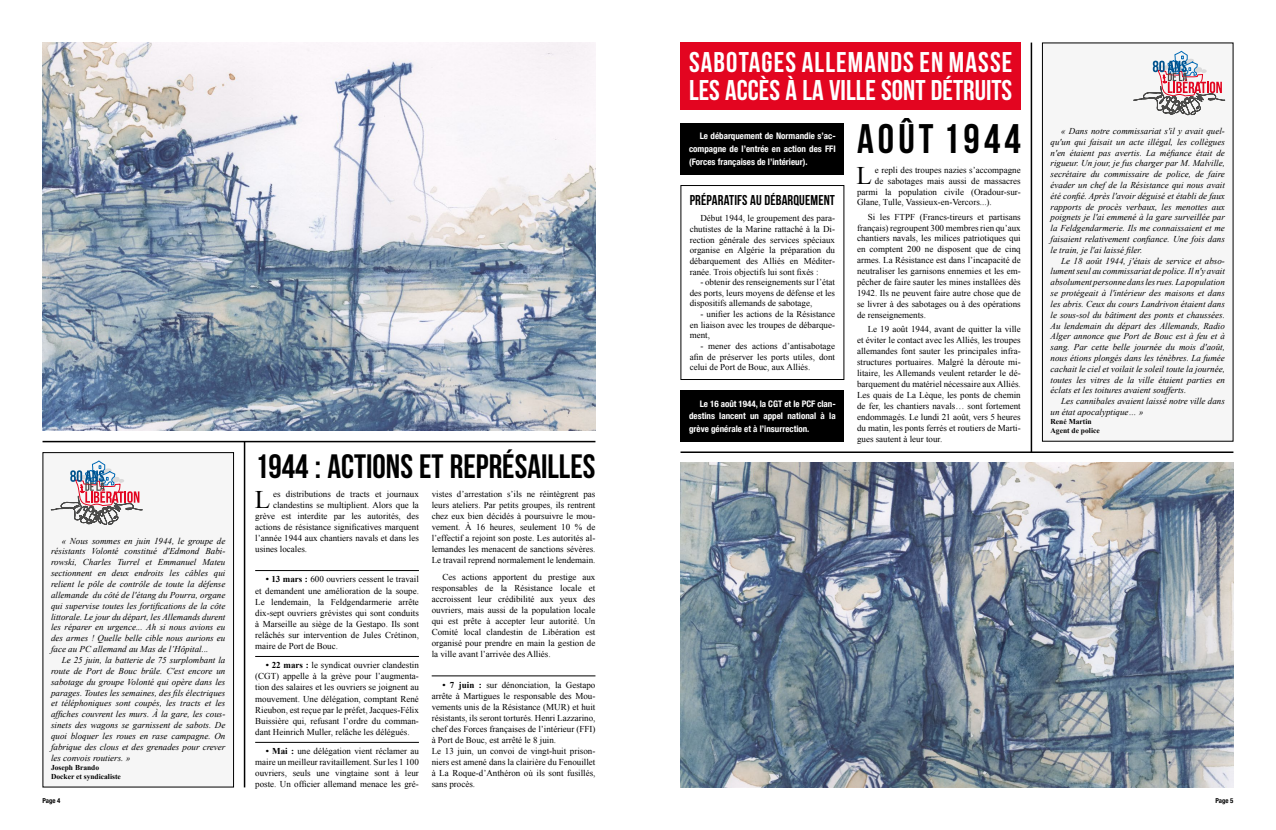
<style>
.page{position:relative;width:1276px;height:830px;background:#fff}
.page>*{position:absolute;margin:0;border:0;box-sizing:border-box;transform-origin:0 0}
.t1{font:700 41.25px "Bebas Neue";letter-spacing:.1em;color:#000}
.t2{font:700 33.75px "Bebas Neue";color:#000}
.t3{font:700 28.5px/28.5px "Bebas Neue";color:#fff}
.t4{font:25.28px "Times New Roman";color:#000}
.t5{font:700 14.25px "Bebas Neue";letter-spacing:.01em;color:#000}
.t6{font:9px/11px "Times New Roman";color:#000;text-align:justify}
.t7{font:italic 9px/10.8px "Times New Roman";color:#000;text-align:justify}
.t8{font:700 condensed 9px/12.8px "Helvetica Neue LT Com";color:#fff;text-align:justify}
.t9{font:700 7.5px/9.1px "Times New Roman";color:#000}
.t10{font:700 condensed 6.75px "Helvetica Neue LT Com";color:#000}
.s1{font-weight:700}
</style>
<div class="page">
<hr style="left:255px;top:570px;width:164px;height:1px;background:#000">
<hr style="left:255px;top:656px;width:164px;height:1px;background:#000">
<hr style="left:255px;top:741px;width:164px;height:1px;background:#000">
<hr style="left:432px;top:675px;width:163px;height:1px;background:#000">
<div style="left:43px;top:452px;width:190px;height:334px;background:#f6f6f6"></div>
<div style="left:43px;top:452px;width:191px;height:335px;border:1px solid #000"></div>
<svg style="left:51px;top:460px;width:92px;height:65px"></svg>
<hr style="left:244px;top:441px;width:1px;height:346px;background:#000">
<hr style="left:43px;top:440px;width:552px;height:2px;background:#000">
<div style="left:680px;top:123px;width:164px;height:51px;background:#000"></div>
<div style="left:1042px;top:43px;width:191px;height:398px;background:#f6f6f6"></div>
<div style="left:1042px;top:43px;width:191px;height:398px;border:1px solid #000"></div>
<svg style="left:1133px;top:51px;width:92px;height:64px"></svg>
<div style="left:680px;top:43px;width:340px;height:66px;background:#e30520"></div>
<div style="left:680px;top:390px;width:164px;height:51px;background:#000"></div>
<hr style="left:1030px;top:43px;width:2px;height:409px;background:#000">
<hr style="left:680px;top:451px;width:553px;height:2px;background:#000">
<img style="left:43px;top:43px;width:552px;height:387px">
<img style="left:680px;top:462px;width:553px;height:325px">
<p class="t7" style="left:51px;top:534px;width:176px;text-indent:11px">« Nous sommes en juin 1944, le groupe de résistants Volonté constitué d'Edmond Babi&shy;rowski, Charles Turrel et Emmanuel Mateu sectionnent en deux endroits les câbles qui relient le pôle de contrôle de toute la défense allemande du côté de l'étang du Pourra, organe qui supervise toutes les fortifications de la côte littorale. Le jour du départ, les Allemands durent les réparer en urgence... Ah si nous avions eu des armes ! Quelle belle cible nous aurions eu face au PC allemand au Mas de l’Hôpital...</p>
<p class="t7" style="left:51px;top:654px;width:176px;text-indent:11px">Le 25 juin, la batterie de 75 surplombant la route de Port de Bouc brûle. C'est encore un sabotage du groupe Volonté qui opère dans les parages. Toutes les semaines, des fils électriques et téléphoniques sont coupés, les tracts et les affiches couvrent les murs. À la gare, les cous&shy;sinets des wagons se garnissent de sabots. De quoi bloquer les roues en rase campagne. On fabrique des clous et des grenades pour crever les convois routiers. »</p>
<p class="t9" style="left:51px;top:762px;width:71px">Joseph Brando<br>Docker et syndicaliste</p>
<h2 class="t2" style="left:255px;top:447px;width:342px">1944 : ACTIONS ET REPRÉSAILLES</h2>
<h3 class="t4" style="left:255px;top:482px;width:17px">L</h3>
<p class="t6" style="left:273px;top:488px;width:147px">es distributions de tracts et journaux</p>
<p class="t6" style="left:432px;top:488px;width:165px">vistes d’arrestation s’ils ne réintègrent pas leurs ateliers. Par petits groupes, ils rentrent chez eux bien décidés à poursuivre le mou&shy;vement. À 16 heures, seulement 10 % de l’effectif a rejoint son poste. Les autorités al&shy;lemandes les menacent de sanctions sévères.<br>Le travail reprend normalement le lendemain.</p>
<p class="t6" style="left:432px;top:570px;width:165px;text-indent:11px">Ces actions apportent du prestige aux responsables de la Résistance locale et accroissent leur crédibilité aux yeux des ouvriers, mais aussi de la population locale qui est prête à accepter leur autorité. Un Comité local clandestin de Libération est organisé pour prendre en main la gestion de la ville avant l’arrivée des Alliés.</p>
<p class="t6" style="left:432px;top:678px;width:165px;text-align:left;text-indent:11px"><span class="s1">• 7 juin :</span> sur dénonciation, la Gestapo arrête à Martigues le responsable des Mou&shy;vements unis de la Résistance (MUR) et huit résistants, ils seront torturés. Henri Lazzarino, chef des Forces françaises de l’intérieur (FFI) à Port de Bouc, est arrêté le 8 juin.<br>Le 13 juin, un convoi de vingt-huit prison&shy;niers est amené dans la clairière du Fenouillet à La Roque-d’Anthéron où ils sont fusillés, sans procès.</p>
<p class="t6" style="left:273px;top:498px;width:147px">clandestins se multiplient. Alors que la</p>
<p class="t6" style="left:255px;top:509px;width:165px">grève est interdite par les autorités, des</p>
<p class="t6" style="left:255px;top:521px;width:165px">actions de résistance significatives marquent</p>
<p class="t6" style="left:255px;top:532px;width:165px">l’année 1944 aux chantiers navals et dans les</p>
<p class="t6" style="left:255px;top:543px;width:53px">usines locales.</p>
<p class="t6" style="left:255px;top:573px;width:165px;text-indent:11px"><span class="s1">• 13 mars :</span> 600 ouvriers cessent le travail et demandent une amélioration de la soupe.<br>Le lendemain, la Feldgendarmerie arrête dix-sept ouvriers grévistes qui sont conduits à Marseille au siège de la Gestapo. Ils sont relâchés sur intervention de Jules Crétinon, maire de Port de Bouc.</p>
<p class="t6" style="left:255px;top:659px;width:165px;text-indent:11px"><span class="s1">• 22 mars :</span> le syndicat ouvrier clandestin (CGT) appelle à la grève pour l’augmenta&shy;tion des salaires et les ouvriers se joignent au mouvement. Une délégation, comptant René Rieubon, est reçue par le préfet, Jacques-Félix Buissière qui, refusant l’ordre du comman&shy;dant Heinrich Muller, relâche les délégués.</p>
<p class="t6" style="left:255px;top:745px;width:165px;text-indent:11px"><span class="s1">• Mai :</span> une délégation vient réclamer au maire un meilleur ravitaillement. Sur les 1 100 ouvriers, seuls une vingtaine sont à leur poste. Un officier allemand menace les gré-</p>
<h3 class="t3" style="left:689px;top:47px;width:325px">SABOTAGES ALLEMANDS EN MASSE<br>LES ACCÈS À LA VILLE SONT DÉTRUITS</h3>
<p class="t8" style="left:689px;top:130px;width:148px;text-indent:11px">Le débarquement de Normandie s’ac&shy;compagne de l’entrée en action des FFI (Forces françaises de l’intérieur).</p>
<h3 class="t5" style="left:690px;top:192px;width:147px">PRÉPARATIFS AU DÉBARQUEMENT</h3>
<p class="t6" style="left:690px;top:213px;width:147px;line-height:10.6px;text-indent:11px">Début 1944, le groupement des para&shy;chutistes de la Marine rattaché à la Di&shy;rection générale des services spéciaux organise en Algérie la préparation du débarquement des Alliés en Méditer&shy;ranée. Trois objectifs lui sont fixés :</p>
<p class="t6" style="left:690px;top:276px;width:147px;line-height:10.6px;text-indent:11px">- obtenir des renseignements sur l’état des ports, leurs moyens de défense et les dispositifs allemands de sabotage,</p>
<p class="t6" style="left:690px;top:308px;width:147px;line-height:10.6px;text-indent:11px">- unifier les actions de la Résistance en liaison avec les troupes de débarque&shy;ment,</p>
<p class="t6" style="left:690px;top:340px;width:147px;line-height:10.6px;text-indent:11px">- mener des actions d’antisabotage afin de préserver les ports utiles, dont celui de Port de Bouc, aux Alliés.</p>
<p class="t8" style="left:689px;top:397px;width:148px;text-indent:11px">Le 16 août 1944, la CGT et le PCF clan&shy;destins lancent un appel national à la grève générale et à l’insurrection.</p>
<h1 class="t1" style="left:857px;top:116px;width:165px">AOÛT 1944</h1>
<h3 class="t4" style="left:856px;top:158px;width:17px">L</h3>
<p class="t6" style="left:875px;top:164px;width:147px">e repli des troupes nazies s’accompagne</p>
<p class="t6" style="left:875px;top:175px;width:147px">de sabotages mais aussi de massacres</p>
<p class="t6" style="left:857px;top:186px;width:165px">parmi la population civile (Oradour-sur-</p>
<p class="t6" style="left:857px;top:197px;width:136px">Glane, Tulle, Vassieux-en-Vercors...).</p>
<p class="t6" style="left:857px;top:211px;width:165px;text-indent:11px">Si les FTPF (Francs-tireurs et partisans français) regroupent 300 membres rien qu’aux chantiers navals, les milices patriotiques qui en comptent 200 ne disposent que de cinq armes. La Résistance est dans l’incapacité de neutraliser les garnisons ennemies et les em&shy;pêcher de faire sauter les mines installées dès 1942. Ils ne peuvent faire autre chose que de se livrer à des sabotages ou à des opérations de renseignements.</p>
<p class="t6" style="left:857px;top:323px;width:165px;text-indent:11px">Le 19 août 1944, avant de quitter la ville et éviter le contact avec les Alliés, les troupes allemandes font sauter les principales infra&shy;structures portuaires. Malgré la déroute mi&shy;litaire, les Allemands veulent retarder le dé&shy;barquement du matériel nécessaire aux Alliés.<br>Les quais de La Lèque, les ponts de chemin de fer, les chantiers navals… sont fortement endommagés. Le lundi 21 août, vers 5 heures du matin, les ponts ferrés et routiers de Marti&shy;gues sautent à leur tour.</p>
<p class="t7" style="left:1050px;top:125px;width:176px;text-indent:11px">« Dans notre commissariat s'il y avait quel&shy;qu'un qui faisait un acte illégal, les collègues n'en étaient pas avertis. La méfiance était de rigueur. Un jour, je fus charger par M. Malville, secrétaire du commissaire de police, de faire évader un chef de la Résistance qui nous avait été confié. Après l'avoir déguisé et établi de faux rapports de procès verbaux, les menottes aux poignets je l'ai emmené à la gare surveillée par la Feldgendarmerie. Ils me connaissaient et me faisaient relativement confiance. Une fois dans le train, je l'ai laissé filer.</p>
<p class="t7" style="left:1050px;top:255px;width:176px;text-indent:11px">Le 18 août 1944, j'étais de service et abso&shy;lument seul au commissariat de police. Il n'y avait absolument personne dans les rues. La population se protégeait à l'intérieur des maisons et dans les abris. Ceux du cours Landrivon étaient dans le sous-sol du bâtiment des ponts et chaussées.<br>Au lendemain du départ des Allemands, Radio Alger annonce que Port de Bouc est à feu et à sang. Par cette belle journée du mois d'août, nous étions plongés dans les ténèbres. La fumée cachait le ciel et voilait le soleil toute la journée, toutes les vitres de la ville étaient parties en éclats et les toitures avaient soufferts.</p>
<p class="t7" style="left:1050px;top:395px;width:176px;text-indent:11px">Les cannibales avaient laissé notre ville dans un état apocalyptique… »</p>
<p class="t9" style="left:1050px;top:416px;width:51px">René Martin<br>Agent de police</p>
<p class="t10" style="left:43px;top:796px;width:19px">Page 4</p>
<p class="t10" style="left:1215px;top:796px;width:19px">Page 5</p>
</div>
